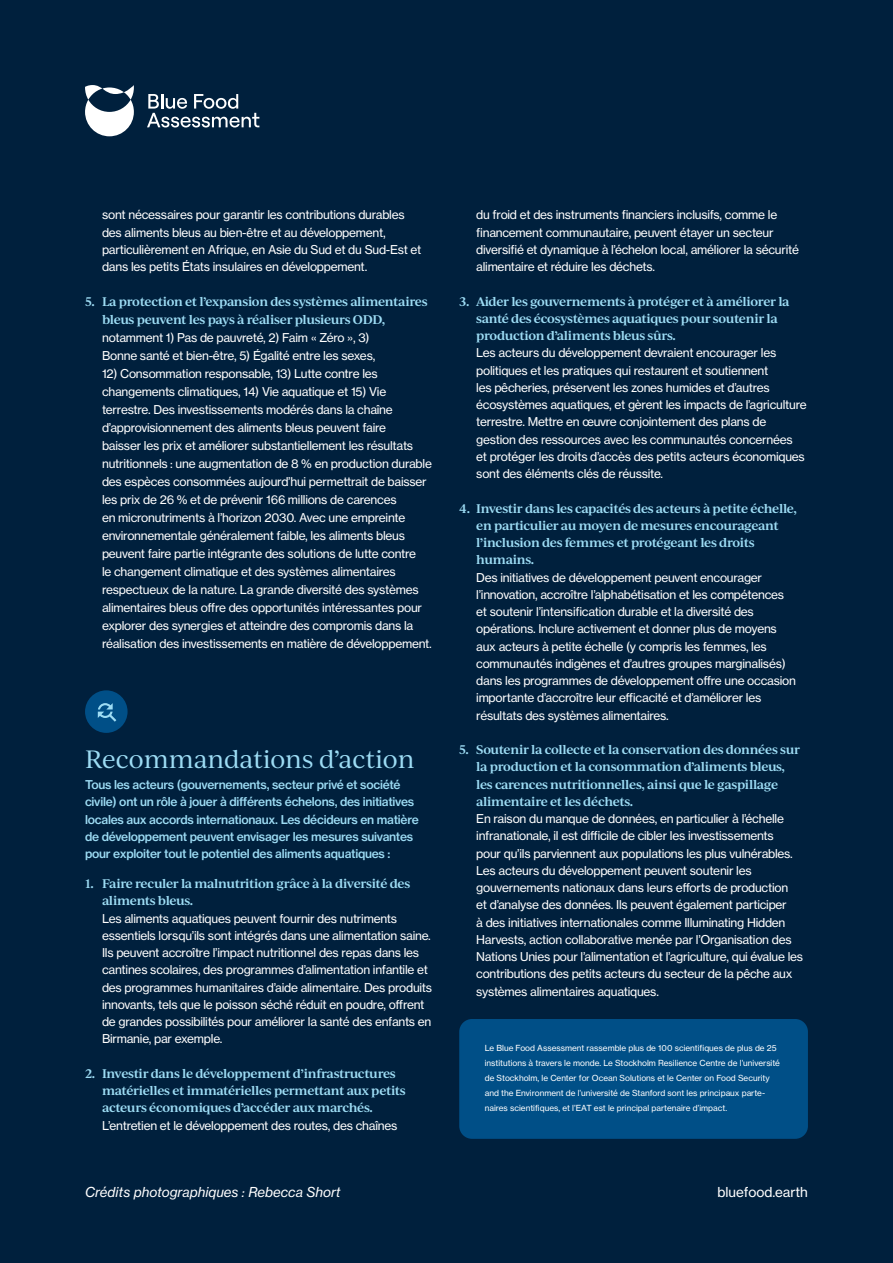
<style>
.page{position:relative;width:893px;height:1263px;background:#00203d}
.page>*{position:absolute;margin:0;border:0;box-sizing:border-box;transform-origin:0 0}
.Sub_heading{font:24px "Ivy Journal";letter-spacing:-.01em;color:#9ddcf4}
.t1{font:13.5px "N Haas Grotesk TX Pro 56 It";color:#fff}
.t2{font:13.5px "N Haas Grotesk TX Pro 55 Rg";color:#fff}
.t3{font:12px/17.2px "N Haas Grotesk TX Pro 55 Rg";letter-spacing:-.02em;color:#fff}
.t4{font:600 12px/18px "Ivy Journal";letter-spacing:-.03em;color:#9ddcf4}
.Intro_copy{font:12px/17.2px "N Haas Grotesk TX Pro 65 Md";letter-spacing:-.02em;color:#9ddcf4}
.Details{font:8.25px/15px "N Haas Grotesk TX Pro 55 Rg";color:#fff}
.s1{font-family:"N Haas Grotesk TX Pro 55 Rg";font-weight:400;color:#fff}
.s2{font-family:"Ivy Journal";font-weight:600;color:#9ddcf4}
</style>
<div class="page">
<div style="left:85px;top:690px;width:43px;height:43px;background:#004f87;border-radius:50%"></div>
<svg style="left:98px;top:703px;width:18px;height:19px"></svg>
<div style="left:459px;top:1019px;width:349px;height:120px;background:#004f87;border-radius:13px"></div>
<svg style="left:85px;top:85px;width:49px;height:51px"></svg>
<svg style="left:147px;top:94px;width:112px;height:33px"></svg>
<p class="t3" style="left:102px;top:206px;width:321px">sont nécessaires pour garantir les contributions durables des aliments bleus au bien-être et au développement, particulièrement en Afrique, en Asie du Sud et du Sud-Est et dans les petits États insulaires en développement.</p>
<p class="t4" style="left:102px;top:292px;width:327px;text-indent:-17px">5. La protection et l’expansion des systèmes alimentaires bleus peuvent les pays à réaliser plusieurs ODD, <span class="s1">notamment 1) Pas de pauvreté, 2) Faim « Zéro », 3)<br>Bonne santé et bien-être, 5) Égalité entre les sexes,</span></p>
<p class="t3" style="left:102px;top:365px;width:331px;line-height:18px">12) Consommation responsable, 13) Lutte contre les changements climatiques, 14) Vie aquatique et 15) Vie terrestre. Des investissements modérés dans la chaîne d’approvisionnement des aliments bleus peuvent faire<br>baisser les prix et améliorer substantiellement les résultats nutritionnels : une augmentation de 8 % en production durable des espèces consommées aujourd’hui permettrait de baisser les prix de 26 % et de prévenir 166 millions de carences<br>en micronutriments à l’horizon 2030. Avec une empreinte environnementale généralement faible, les aliments bleus peuvent faire partie intégrante des solutions de lutte contre<br>le changement climatique et des systèmes alimentaires respectueux de la nature. La grande diversité des systèmes alimentaires bleus offre des opportunités intéressantes pour explorer des synergies et atteindre des compromis dans la réalisation des investissements en matière de développement.</p>
<p class="Sub_heading" style="left:85px;top:742px;width:331px">Recommandations d’action</p>
<p class="Intro_copy" style="left:85px;top:776px;width:335px">Tous les acteurs (gouvernements, secteur privé et société civile) ont un rôle à jouer à différents échelons, des initiatives locales aux accords internationaux. Les décideurs en matière de développement peuvent envisager les mesures suivantes pour exploiter tout le potentiel des aliments aquatiques :</p>
<p class="t3" style="left:102px;top:875px;width:332px;text-indent:-17px"><span class="s2">1. Faire reculer la malnutrition grâce à la diversité des aliments bleus.<br></span>Les aliments aquatiques peuvent fournir des nutriments essentiels lorsqu’ils sont intégrés dans une alimentation saine.<br>Ils peuvent accroître l’impact nutritionnel des repas dans les cantines scolaires, des programmes d’alimentation infantile et des programmes humanitaires d’aide alimentaire. Des produits innovants, tels que le poisson séché réduit en poudre, offrent de grandes possibilités pour améliorer la santé des enfants en Birmanie, par exemple.</p>
<p class="t4" style="left:102px;top:1064px;width:305px;line-height:17.2px;text-indent:-17px">2. Investir dans le développement d’infrastructures matérielles et immatérielles permettant aux petits acteurs économiques d’accéder aux marchés.<br><span class="s1">L’entretien et le développement des routes, des chaînes</span></p>
<p class="t3" style="left:476px;top:206px;width:324px">du froid et des instruments financiers inclusifs, comme le financement communautaire, peuvent étayer un secteur diversifié et dynamique à l’échelon local, améliorer la sécurité alimentaire et réduire les déchets.</p>
<p class="t3" style="left:476px;top:292px;width:332px;text-indent:-17px"><span class="s2">3. Aider les gouvernements à protéger et à améliorer la santé des écosystèmes aquatiques pour soutenir la production d’aliments bleus sûrs.<br></span>Les acteurs du développement devraient encourager les politiques et les pratiques qui restaurent et soutiennent<br>les pêcheries, préservent les zones humides et d’autres écosystèmes aquatiques, et gèrent les impacts de l’agriculture terrestre. Mettre en œuvre conjointement des plans de gestion des ressources avec les communautés concernées<br>et protéger les droits d’accès des petits acteurs économiques sont des éléments clés de réussite.</p>
<p class="t3" style="left:476px;top:499px;width:322px;text-indent:-17px"><span class="s2">4. Investir dans les capacités des acteurs à petite échelle, en particulier au moyen de mesures encourageant l’inclusion des femmes et protégeant les droits humains.<br></span>Des initiatives de développement peuvent encourager l’innovation, accroître l’alphabétisation et les compétences et soutenir l’intensification durable et la diversité des opérations. Inclure activement et donner plus de moyens aux acteurs à petite échelle (y compris les femmes, les communautés indigènes et d’autres groupes marginalisés) dans les programmes de développement offre une occasion importante d’accroître leur efficacité et d’améliorer les résultats des systèmes alimentaires.</p>
<p class="t3" style="left:476px;top:741px;width:328px;text-indent:-17px"><span class="s2">5. Soutenir la collecte et la conservation des données sur la production et la consommation d’aliments bleus, les carences nutritionnelles, ainsi que le gaspillage alimentaire et les déchets.<br></span>En raison du manque de données, en particulier à l’échelle infranationale, il est difficile de cibler les investissements<br>pour qu’ils parviennent aux populations les plus vulnérables.<br>Les acteurs du développement peuvent soutenir les gouvernements nationaux dans leurs efforts de production<br>et d’analyse des données. Ils peuvent également participer<br>à des initiatives internationales comme Illuminating Hidden Harvests, action collaborative menée par l’Organisation des Nations Unies pour l’alimentation et l’agriculture, qui évalue les contributions des petits acteurs du secteur de la pêche aux systèmes alimentaires aquatiques.</p>
<p class="Details" style="left:485px;top:1040px;width:297px">Le Blue Food Assessment rassemble plus de 100 scientifiques de plus de 25 institutions à travers le monde. Le Stockholm Resilience Centre de l’université de Stockholm, le Center for Ocean Solutions et le Center on Food Security and the Environment de l’université de Stanford sont les principaux parte&shy;naires scientifiques, et l’EAT est le principal partenaire d’impact.</p>
<p class="t1" style="left:85px;top:1184px;width:257px">Crédits photographiques : Rebecca Short</p>
<p class="t2" style="left:717px;top:1184px;width:92px">bluefood.earth</p>
</div>
